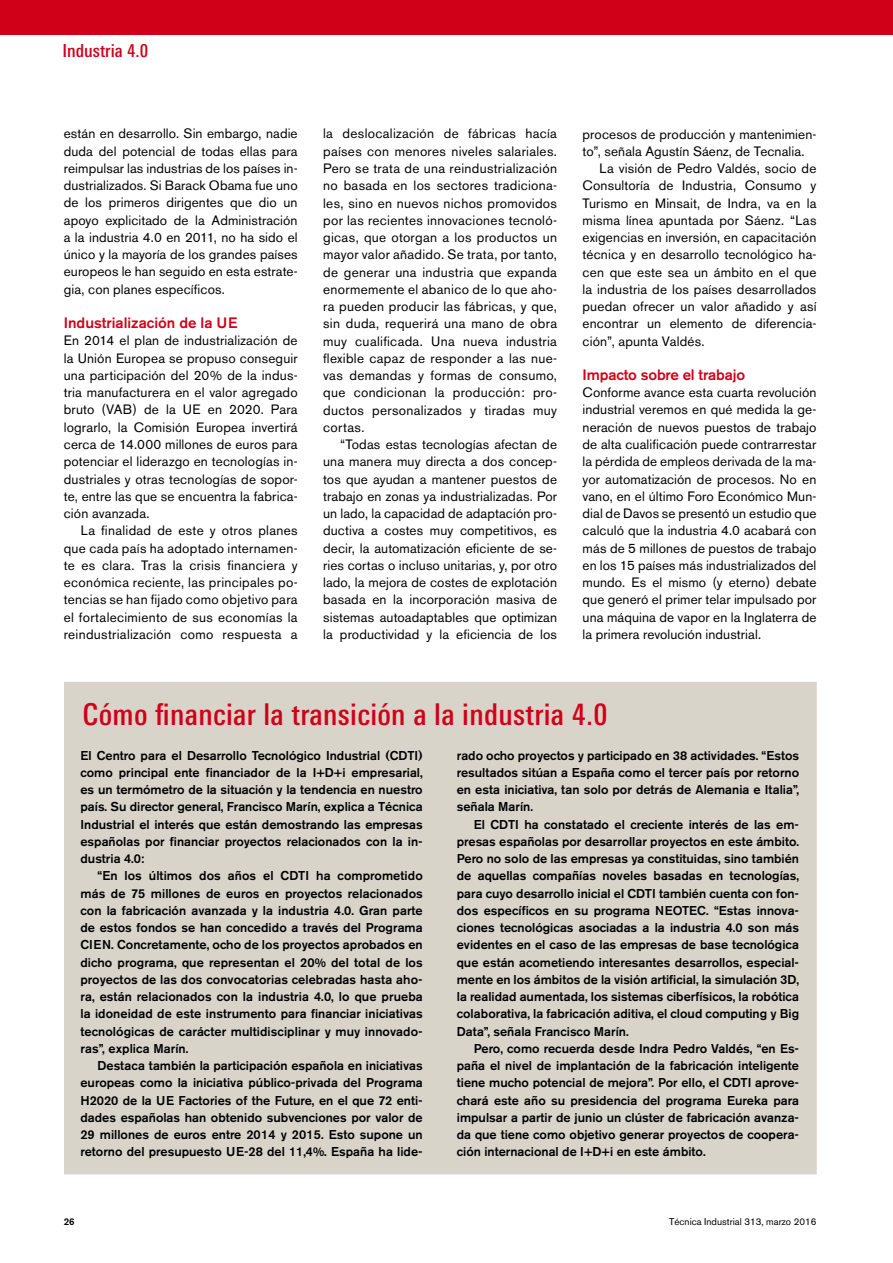
<style>
.page{position:relative;width:893px;height:1263px;background:#fff}
.page>*{position:absolute;margin:0;border:0;box-sizing:border-box;transform-origin:0 0}
.t1{font:500 condensed 30px "LT Univers";letter-spacing:.01em;color:#d10019}
.t2{font:500 condensed 18px "LT Univers";color:#d10019}
.t3{font:500 15px "Akzidenz Grotesk BE";color:#d10019}
.t4{font:13.5px/17.2px "Akzidenz Grotesk BE";letter-spacing:.01em;color:#000;text-align:justify}
.t5{font:500 12.75px/17.2px "Akzidenz Grotesk BE";color:#000;text-align:justify}
.t6{font:9.75px "Akzidenz Grotesk BE";color:#000}
.t7{font:500 9.75px "Akzidenz Grotesk BE";color:#000}
</style>
<div class="page">
<div style="left:0;top:0;width:893px;height:34px;background:#d10019"></div>
<div style="left:65px;top:682px;width:751px;height:492px;background:#d9d4ca"></div>
<div style="left:64px;top:682px;width:753px;height:492px;border:2px solid #d9d4ca"></div>
<h2 class="t2" style="left:62px;top:40px;width:87px">Industria 4.0</h2>
<p class="t4" style="left:64px;top:125px;width:235px">están en desarrollo. Sin embargo, nadie duda del potencial de todas ellas para reimpulsar las industrias de los países in&shy;dustrializados. Si Barack Obama fue uno de los primeros dirigentes que dio un apoyo explicitado de la Administración a la industria 4.0 en 2011, no ha sido el único y la mayoría de los grandes países europeos le han seguido en esta estrate&shy;gia, con planes específicos.</p>
<p class="t3" style="left:64px;top:314px;width:175px">Industrialización de la UE</p>
<p class="t4" style="left:64px;top:332px;width:235px">En 2014 el plan de industrialización de la Unión Europea se propuso conseguir una participación del 20% de la indus&shy;tria manufacturera en el valor agregado bruto (VAB) de la UE en 2020. Para lograrlo, la Comisión Europea invertirá cerca de 14.000 millones de euros para potenciar el liderazgo en tecnologías in&shy;dustriales y otras tecnologías de sopor&shy;te, entre las que se encuentra la fabrica&shy;ción avanzada.</p>
<p class="t4" style="left:64px;top:522px;width:235px;text-indent:17px">La finalidad de este y otros planes que cada país ha adoptado internamen&shy;te es clara. Tras la crisis financiera y económica reciente, las principales po&shy;tencias se han fijado como objetivo para el fortalecimiento de sus economías la reindustrialización como respuesta a</p>
<p class="t4" style="left:323px;top:125px;width:235px">la deslocalización de fábricas hacía países con menores niveles salariales.<br>Pero se trata de una reindustrialización no basada en los sectores tradiciona&shy;les, sino en nuevos nichos promovidos por las recientes innovaciones tecnoló&shy;gicas, que otorgan a los productos un mayor valor añadido. Se trata, por tanto, de generar una industria que expanda enormemente el abanico de lo que aho&shy;ra pueden producir las fábricas, y que, sin duda, requerirá una mano de obra muy cualificada. Una nueva industria flexible capaz de responder a las nue&shy;vas demandas y formas de consumo, que condicionan la producción: pro&shy;ductos personalizados y tiradas muy cortas.</p>
<p class="t4" style="left:323px;top:436px;width:235px;text-indent:17px">“Todas estas tecnologías afectan de una manera muy directa a dos concep&shy;tos que ayudan a mantener puestos de trabajo en zonas ya industrializadas. Por un lado, la capacidad de adaptación pro&shy;ductiva a costes muy competitivos, es decir, la automatización eficiente de se&shy;ries cortas o incluso unitarias, y, por otro lado, la mejora de costes de explotación basada en la incorporación masiva de sistemas autoadaptables que optimizan la productividad y la eficiencia de los</p>
<p class="t4" style="left:583px;top:125px;width:235px">procesos de producción y mantenimien-</p>
<p class="t4" style="left:583px;top:143px;width:224px">to”, señala Agustín Sáenz, de Tecnalia.</p>
<p class="t4" style="left:600px;top:160px;width:218px">La visión de Pedro Valdés, socio de</p>
<p class="t4" style="left:583px;top:177px;width:235px">Consultoría de Industria, Consumo y</p>
<p class="t4" style="left:583px;top:194px;width:235px">Turismo en Minsait, de Indra, va en la</p>
<p class="t4" style="left:583px;top:212px;width:235px">misma línea apuntada por Sáenz. “Las</p>
<p class="t4" style="left:583px;top:229px;width:235px">exigencias en inversión, en capacitación</p>
<p class="t4" style="left:583px;top:246px;width:235px">técnica y en desarrollo tecnológico ha-</p>
<p class="t4" style="left:583px;top:263px;width:235px">cen que este sea un ámbito en el que</p>
<p class="t4" style="left:583px;top:281px;width:235px">la industria de los países desarrollados</p>
<p class="t4" style="left:583px;top:298px;width:235px">puedan ofrecer un valor añadido y así</p>
<p class="t4" style="left:583px;top:315px;width:235px">encontrar un elemento de diferencia-</p>
<p class="t4" style="left:583px;top:332px;width:123px">ción”, apunta Valdés.</p>
<p class="t3" style="left:583px;top:365px;width:164px">Impacto sobre el trabajo</p>
<p class="t4" style="left:583px;top:384px;width:235px">Conforme avance esta cuarta revolución industrial veremos en qué medida la ge&shy;neración de nuevos puestos de trabajo de alta cualificación puede contrarrestar la pérdida de empleos derivada de la ma&shy;yor automatización de procesos. No en vano, en el último Foro Económico Mun&shy;dial de Davos se presentó un estudio que calculó que la industria 4.0 acabará con más de 5 millones de puestos de trabajo en los 15 países más industrializados del mundo. Es el mismo (y eterno) debate que generó el primer telar impulsado por una máquina de vapor en la Inglaterra de la primera revolución industrial.</p>
<h1 class="t1" style="left:83px;top:697px;width:526px">Cómo financiar la transición a la industria 4.0</h1>
<p class="t5" style="left:80px;top:746px;width:344px">El Centro para el Desarrollo Tecnológico Industrial (CDTI) como principal ente financiador de la I+D+i empresarial, es un termómetro de la situación y la tendencia en nuestro país. Su director general, Francisco Marín, explica a Técnica Industrial el interés que están demostrando las empresas españolas por financiar proyectos relacionados con la in&shy;dustria 4.0:</p>
<p class="t5" style="left:80px;top:867px;width:344px;text-indent:17px">“En los últimos dos años el CDTI ha comprometido más de 75 millones de euros en proyectos relacionados con la fabricación avanzada y la industria 4.0. Gran parte de estos fondos se han concedido a través del Programa CIEN. Concretamente, ocho de los proyectos aprobados en dicho programa, que representan el 20% del total de los proyectos de las dos convocatorias celebradas hasta aho&shy;ra, están relacionados con la industria 4.0, lo que prueba la idoneidad de este instrumento para financiar iniciativas tecnológicas de carácter multidisciplinar y muy innovado&shy;ras”, explica Marín.</p>
<p class="t5" style="left:80px;top:1057px;width:344px;text-indent:17px">Destaca también la participación española en iniciativas europeas como la iniciativa público-privada del Programa H2020 de la UE Factories of the Future, en el que 72 enti&shy;dades españolas han obtenido subvenciones por valor de 29 millones de euros entre 2014 y 2015. Esto supone un retorno del presupuesto UE-28 del 11,4%. España ha lide-</p>
<p class="t5" style="left:457px;top:746px;width:344px">rado ocho proyectos y participado en 38 actividades. “Estos resultados sitúan a España como el tercer país por retorno en esta iniciativa, tan solo por detrás de Alemania e Italia”, señala Marín.</p>
<p class="t5" style="left:457px;top:815px;width:344px;text-indent:17px">El CDTI ha constatado el creciente interés de las em&shy;presas españolas por desarrollar proyectos en este ámbito.<br>Pero no solo de las empresas ya constituidas, sino también de aquellas compañías noveles basadas en tecnologías, para cuyo desarrollo inicial el CDTI también cuenta con fon&shy;dos específicos en su programa NEOTEC. “Estas innova&shy;ciones tecnológicas asociadas a la industria 4.0 son más evidentes en el caso de las empresas de base tecnológica que están acometiendo interesantes desarrollos, especial&shy;mente en los ámbitos de la visión artificial, la simulación 3D, la realidad aumentada, los sistemas ciberfísicos, la robótica colaborativa, la fabricación aditiva, el cloud computing y Big Data”, señala Francisco Marín.</p>
<p class="t5" style="left:457px;top:1040px;width:344px;text-indent:17px">Pero, como recuerda desde Indra Pedro Valdés, “en Es&shy;paña el nivel de implantación de la fabricación inteligente tiene mucho potencial de mejora”. Por ello, el CDTI aprove&shy;chará este año su presidencia del programa Eureka para impulsar a partir de junio un clúster de fabricación avanza&shy;da que tiene como objetivo generar proyectos de coopera&shy;ción internacional de I+D+i en este ámbito.</p>
<p class="t7" style="left:64px;top:1216px;width:12px">26</p>
<p class="t6" style="left:669px;top:1216px;width:149px">Técnica Industrial 313, marzo 2016</p>
</div>
